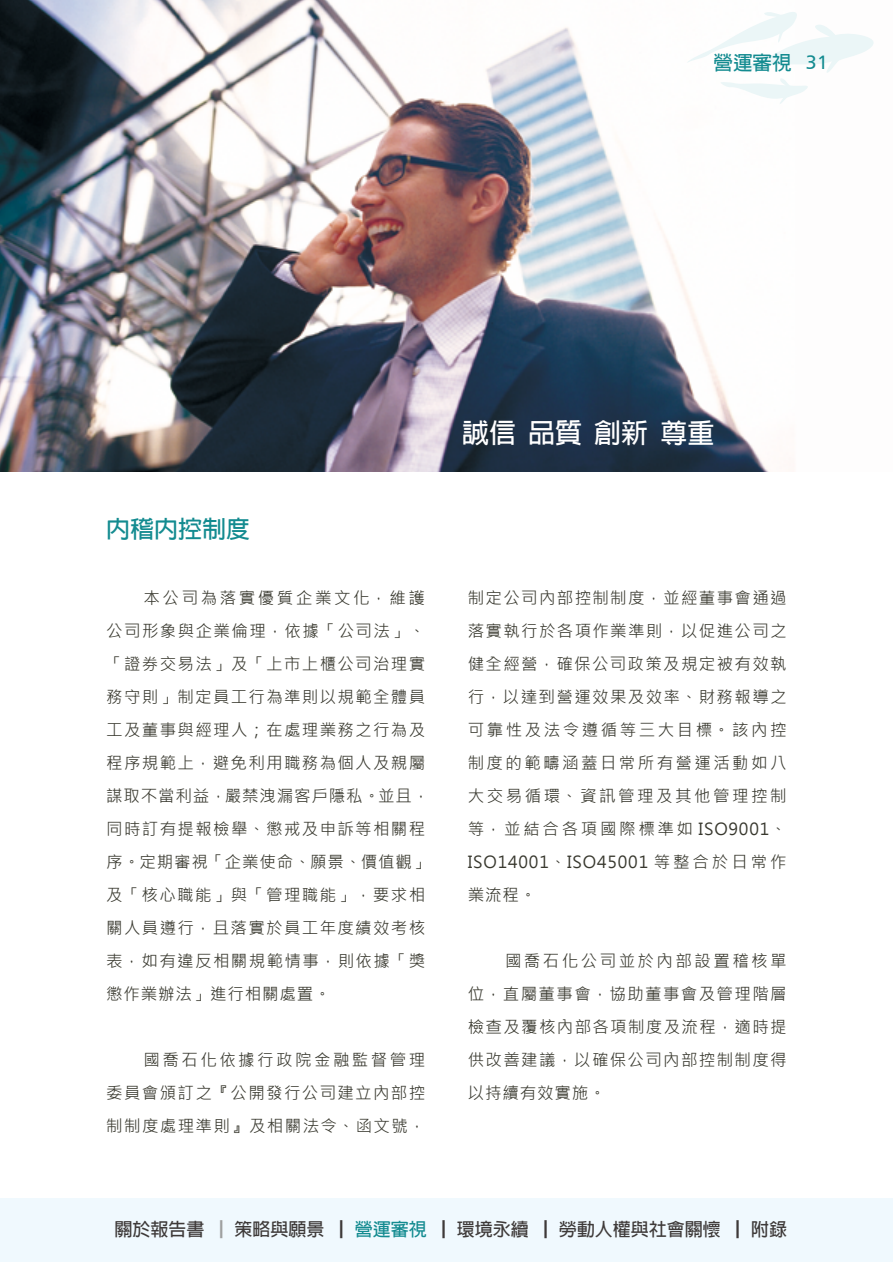
<style>
.page{position:relative;width:893px;height:1263px;background:#fff}
.page>*{position:absolute;margin:0;border:0;box-sizing:border-box;transform-origin:0 0}
.t1{font:700 27px "Adobe Fan Heiti Std";color:#fff}
.t2{font:700 24px "Adobe Fan Heiti Std";color:#138b90}
.t3{font:700 19.5px "Adobe Fan Heiti Std";color:#138b90}
.t4{font:700 18px "Adobe Fan Heiti Std";color:#3e3a39}
.t5{font:16.5px/33px "Microsoft Jheng Hei";letter-spacing:.08em;color:#38382e;text-align:justify}
.s1{font-family:"Humanist 777 BT Roman B";font-weight:400}
.s2{color:#9fa0a0}
.s3{color:#138b90}
</style>
<div class="page">
<img style="left:0;top:0;width:770px;height:472px">
<svg style="left:687px;top:10px;width:187px;height:94px"></svg>
<div style="left:0;top:1198px;width:893px;height:63px;background:#f0f9fe"></div>
<p class="t3" style="left:714px;top:51px;width:116px">營運審視 <span class="s1">31</span></p>
<h2 class="t2" style="left:106px;top:514px;width:145px">內稽內控制度</h2>
<p class="t5" style="left:106px;top:581px;width:325px;text-align:left;text-indent:37px">本公司為落實優質企業文化，維護公司形象與企業倫理，依據「公司法」、「證券交易法」及「上市上櫃公司治理實務守則」制定員工行為準則以規範全體員工及董事與經理人；在處理業務之行為及程序規範上，避免利用職務為個人及親屬謀取不當利益，嚴禁洩漏客戶隱私。並且，同時訂有提報檢舉、懲戒及申訴等相關程序。定期審視「企業使命、願景、價值觀」及「核心職能」與「管理職能」，要求相關人員遵行，且落實於員工年度績效考核表，如有違反相關規範情事，則依據「獎懲作業辦法」進行相關處置。</p>
<p class="t5" style="left:106px;top:1043px;width:320px;text-indent:37px">國喬石化依據行政院金融監督管理委員會頒訂之『公開發行公司建立內部控制制度處理準則』及相關法令、函文號，</p>
<h1 class="t1" style="left:462px;top:417px;width:254px">誠信 品質 創新 尊重</h1>
<p class="t5" style="left:468px;top:581px;width:320px">制定公司內部控制制度，並經董事會通過落實執行於各項作業準則，以促進公司之健全經營，確保公司政策及規定被有效執行，以達到營運效果及效率、財務報導之可靠性及法令遵循等三大目標。該內控制度的範疇涵蓋日常所有營運活動如八大交易循環、資訊管理及其他管理控制等，並結合各項國際標準如 ISO9001、ISO14001、ISO45001 等整合於日常作業流程。</p>
<p class="t5" style="left:468px;top:944px;width:320px;text-indent:37px">國喬石化公司並於內部設置稽核單位，直屬董事會，協助董事會及管理階層檢查及覆核內部各項制度及流程，適時提供改善建議，以確保公司內部控制制度得以持續有效實施。</p>
<p class="t4" style="left:114px;top:1219px;width:674px">關於報告書<span class="s2">▕</span> 策略與願景▕ <span class="s3">營運審視</span>▕ 環境永續▕ 勞動人權與社會關懷▕ 附錄</p>
</div>
